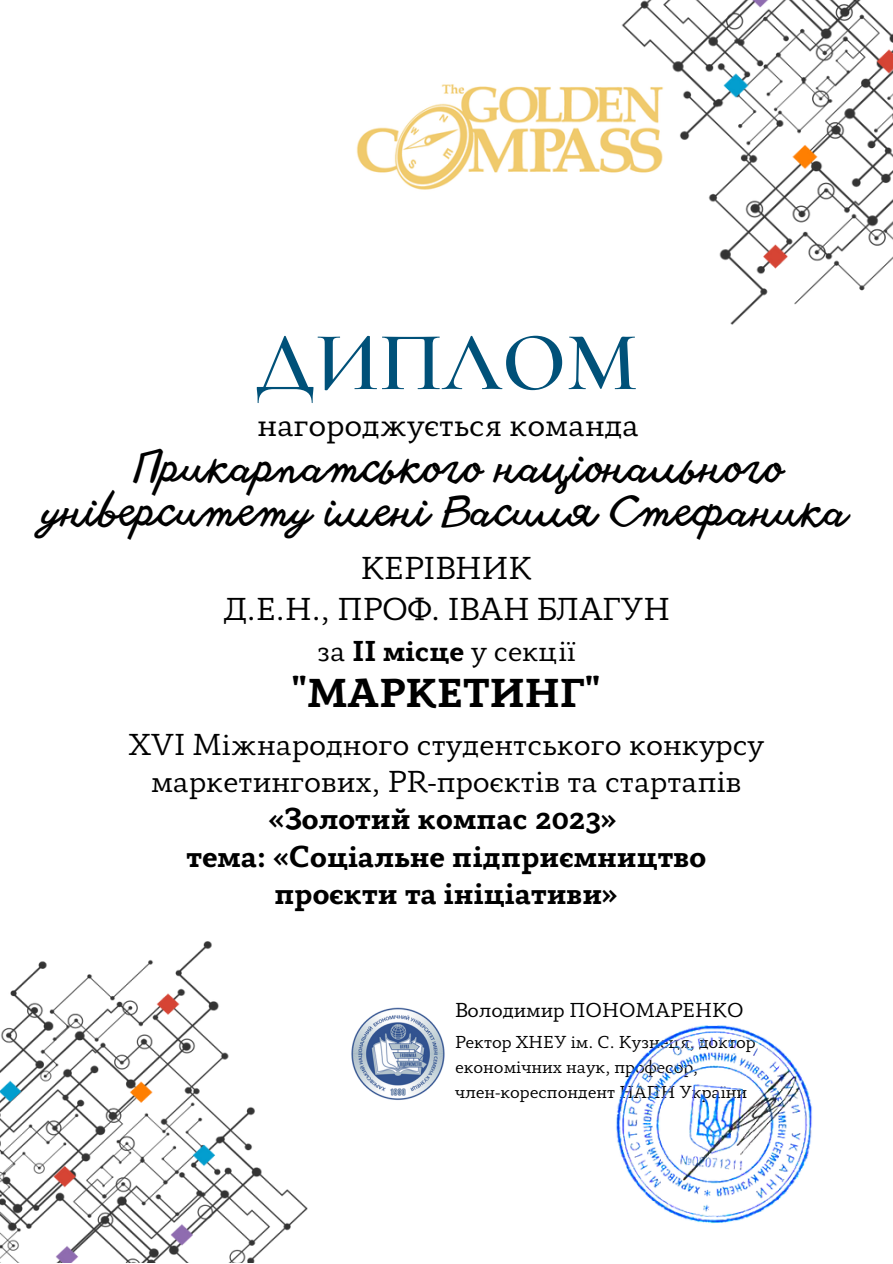
<style>
.page{position:relative;width:893px;height:1264px;background:#fff}
.page>*{position:absolute;margin:0;border:0;box-sizing:border-box;transform-origin:0 0}
.t1{font:600 83.85px "Cormorant Garamond";color:#005179}
.t2{font:300 42px/43.8px "Another Shabby";color:#000}
.t3{font:700 42px "Anaphora";color:#000}
.t4{font:33px "Anaphora";color:#000}
.t5{font:31.5px/37px "Anaphora";color:#000;text-align:center}
.t6{font:700 31.5px/37px "Anaphora";color:#000;text-align:center}
.t7{font:30px "Anaphora";color:#000}
.t8{font:21px "Anaphora";color:#000}
.t9{font:18px/24.8px "Anaphora";color:#000}
.s1{font-weight:700}
</style>
<div class="page">
<img style="left:356px;top:84px;width:262px;height:106px">
<img style="left:351px;top:1007px;width:94px;height:93px">
<img style="left:618px;top:0;width:274px;height:324px">
<img style="left:0;top:941px;width:308px;height:321px">
<img style="left:616px;top:1025px;width:196px;height:199px">
<p class="t1" style="left:255px;top:311px;width:384px">ДИПЛОМ</p>
<p class="t4" style="left:257px;top:411px;width:383px">нагороджується команда</p>
<p class="t2" style="left:43px;top:450px;width:807px;text-indent:92px">Прикарпатського національного університету імені Василя Стефаника</p>
<p class="t4" style="left:360px;top:555px;width:173px">КЕРІВНИК</p>
<p class="t4" style="left:222px;top:595px;width:449px">Д.Е.Н., ПРОФ. ІВАН БЛАГУН</p>
<p class="t7" style="left:317px;top:639px;width:260px">за <span class="s1">ІІ місце</span> у секції</p>
<p class="t3" style="left:292px;top:676px;width:311px">"МАРКЕТИНГ"</p>
<p class="t5" style="left:129px;top:728px;width:637px">XVI Міжнародного студентського конкурсу маркетингових, PR-проєктів та стартапів <span class="s1">«Золотий компас 2023»</span></p>
<p class="t6" style="left:186px;top:840px;width:521px">тема: «Соціальне підприємництво проєкти та ініціативи»</p>
<p class="t8" style="left:455px;top:1001px;width:290px">Володимир ПОНОМАРЕНКО</p>
<p class="t9" style="left:455px;top:1031px;width:302px">Ректор ХНЕУ ім. С. Кузнеця, доктор економічних наук, професор,</p>
<p class="t9" style="left:455px;top:1080px;width:294px">член-кореспондент НАПН України</p>
</div>
